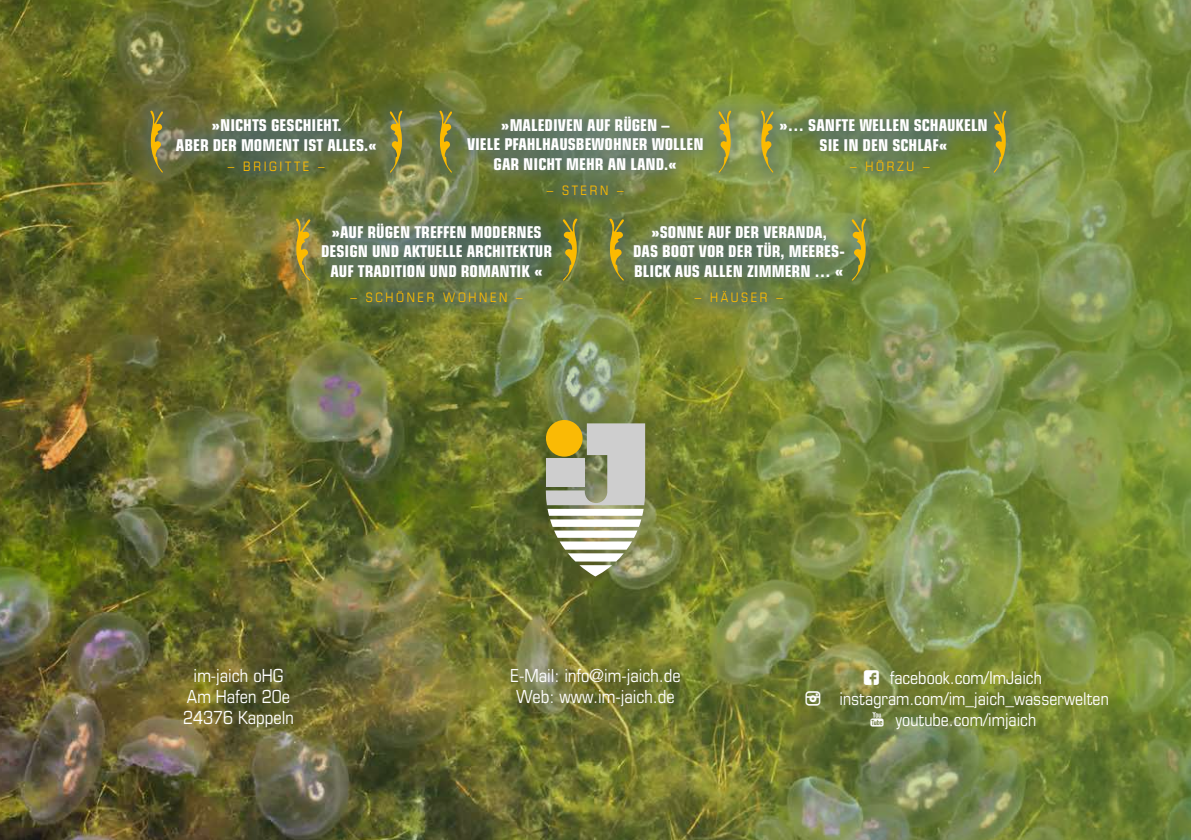
<style>
.page{position:relative;width:1191px;height:840px;background:#fff}
.page>*{position:absolute;margin:0;border:0;box-sizing:border-box;transform-origin:0 0}
.t1{font:condensed 18px/21px "Eurostile LT Std";color:#fff;text-align:center}
.t2{font:condensed 17.6px/21px "Eurostile LT Std";color:#fff;text-align:center}
.t3{font:700 condensed 16.2px/19.6px "Eurostile LT Std";color:#fff;text-align:center}
.t4{font:condensed 13px "Eurostile LT Std";letter-spacing:.2em;color:#fbba00}
.s1{font-family:"Social Font Face";font-stretch:normal;font-size:20px}
</style>
<div class="page">
<img style="left:0;top:0;width:1191px;height:839px">
<div style="left:133px;top:93px;width:890px;height:227px;background:#546e7d;opacity:.67"></div>
<svg style="left:563px;top:218px;width:14px;height:62px"></svg>
<svg style="left:851px;top:218px;width:15px;height:62px"></svg>
<svg style="left:609px;top:218px;width:15px;height:62px"></svg>
<svg style="left:296px;top:218px;width:14px;height:62px"></svg>
<svg style="left:390px;top:111px;width:12px;height:61px"></svg>
<svg style="left:761px;top:111px;width:12px;height:61px"></svg>
<svg style="left:718px;top:111px;width:13px;height:61px"></svg>
<svg style="left:439px;top:111px;width:13px;height:61px"></svg>
<svg style="left:150px;top:111px;width:13px;height:61px"></svg>
<svg style="left:993px;top:111px;width:13px;height:61px"></svg>
<div style="left:546px;top:420px;width:36px;height:36px;background:#faba05;border-radius:50%"></div>
<svg style="left:545px;top:423px;width:100px;height:153px"></svg>
<p class="t3" style="left:176px;top:115px;width:203px">»NICHTS GESCHIEHT.<br>ABER DER MOMENT IST ALLES.«</p>
<p class="t3" style="left:467px;top:115px;width:238px">»MALEDIVEN AUF RÜGEN –<br>VIELE PFAHLHAUSBEWOHNER WOLLEN</p>
<p class="t3" style="left:779px;top:115px;width:210px">»… SANFTE WELLEN SCHAUKELN<br>SIE IN DEN SCHLAF«</p>
<p class="t4" style="left:228px;top:159px;width:98px">– BRIGITTE –</p>
<p class="t3" style="left:493px;top:154px;width:185px">GAR NICHT MEHR AN LAND.«</p>
<p class="t4" style="left:850px;top:159px;width:81px">– HÖRZU –</p>
<p class="t4" style="left:546px;top:182px;width:78px">– STERN –</p>
<p class="t3" style="left:321px;top:222px;width:233px">»AUF RÜGEN TREFFEN MODERNES<br>DESIGN UND AKTUELLE ARCHITEKTUR<br>AUF TRADITION UND ROMANTIK «</p>
<p class="t3" style="left:633px;top:222px;width:213px">»SONNE AUF DER VERANDA,<br>DAS BOOT VOR DER TÜR, MEERES-<br>BLICK AUS ALLEN ZIMMERN … «</p>
<p class="t4" style="left:350px;top:289px;width:174px">– SCHÖNER WOHNEN –</p>
<p class="t4" style="left:694px;top:289px;width:90px">– HÄUSER –</p>
<p class="t1" style="left:183px;top:664px;width:112px">im-jaich oHG<br>Am Hafen 20e<br>24376 Kappeln</p>
<p class="t1" style="left:510px;top:664px;width:172px">E-Mail: info@im-jaich.de<br>Web: www.im-jaich.de</p>
<p class="t2" style="left:796px;top:666px;width:314px"><span class="s1">`</span> facebook.com/ImJaich<br><span class="s1">™</span> instagram.com/im_jaich_wasserwelten <span class="s1">y</span> youtube.com/imjaich</p>
</div>
